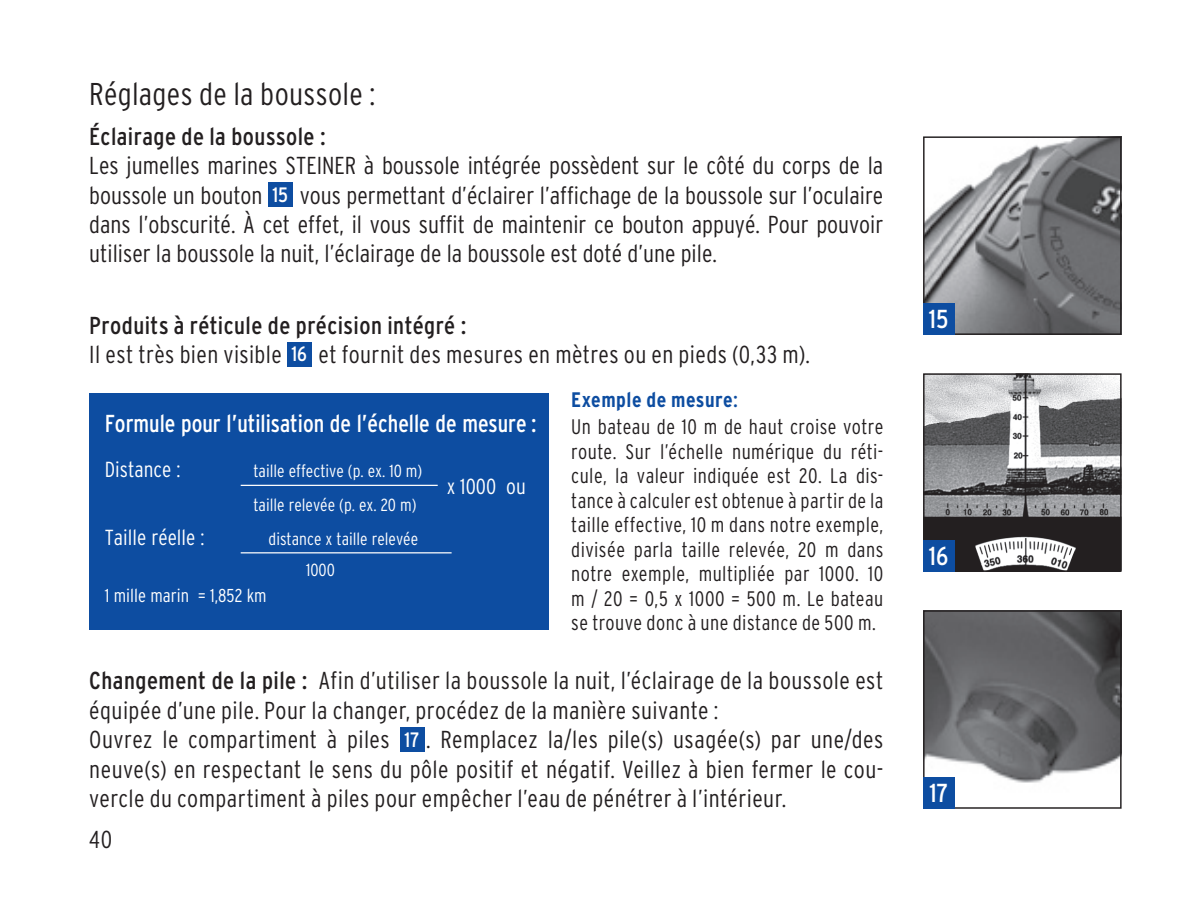
<style>
.page{position:relative;width:1201px;height:903px;background:#fff}
.page>*{position:absolute;margin:0;border:0;box-sizing:border-box;transform-origin:0 0}
.t1{font:300 condensed 31.5px "Interstate";letter-spacing:.01em;color:#231f20}
.t2{font:condensed 25.9px "Interstate";color:#fff}
.t3{font:300 condensed 24.5px/29.4px "Interstate";letter-spacing:.015em;color:#231f20}
.t4{font:condensed 24.5px "Interstate";color:#fff;scale:.96 1}
.t5{font:condensed 24.5px "Interstate";letter-spacing:.02em;color:#231f20}
.t6{font:300 condensed 21.7px "Interstate";color:#fff}
.t7{font:300 condensed 21px/24.5px "Interstate";letter-spacing:.025em;color:#231f20}
.t8{font:300 condensed 18.55px "Interstate";color:#fff}
.t9{font:300 condensed 17.5px/34.3px "Interstate";color:#fff}
.s1{font-weight:400;font-size:20.65px;color:#fff}
.s2{font-weight:400}
.s3{font-weight:700;color:#0d4da1}
.s4{font-weight:400;color:#0d4da1}
</style>
<div class="page">
<img style="left:925px;top:138px;width:194px;height:195px">
<div style="left:923px;top:136px;width:198px;height:199px;border:1px solid #231f20"></div>
<img style="left:925px;top:375px;width:194px;height:195px">
<div style="left:923px;top:373px;width:198px;height:199px;border:1px solid #231f20"></div>
<img style="left:925px;top:612px;width:194px;height:195px">
<div style="left:923px;top:610px;width:198px;height:199px;border:1px solid #231f20"></div>
<div style="left:268px;top:182px;width:25px;height:25px;background:#0d4da1"></div>
<div style="left:287px;top:342px;width:25px;height:25px;background:#0d4da1"></div>
<div style="left:399px;top:727px;width:25px;height:25px;background:#0d4da1"></div>
<div style="left:923px;top:304px;width:31px;height:31px;background:#0d4da1"></div>
<div style="left:923px;top:541px;width:31px;height:31px;background:#0d4da1"></div>
<div style="left:923px;top:777px;width:31px;height:32px;background:#0d4da1"></div>
<div style="left:89px;top:393px;width:460px;height:236px;background:#0d4da1"></div>
<hr style="left:241px;top:485px;width:197px;height:1px;background:#fff">
<hr style="left:241px;top:552px;width:210px;height:1px;background:#fff">
<p class="t1" style="left:89px;top:76px;width:287px">Réglages de la boussole :</p>
<p class="t5" style="left:89px;top:122px;width:238px">Éclairage de la boussole :</p>
<p class="t3" style="left:89px;top:151px;width:795px;text-align:justify">Les jumelles marines STEINER à boussole intégrée possèdent sur le côté du corps de la boussole un bouton <span class="s1">15</span> vous permettant d’éclairer l’affichage de la boussole sur l’oculaire dans l’obscurité. À cet effet, il vous suffit de maintenir ce bouton appuyé. Pour pouvoir utiliser la boussole la nuit, l’éclairage de la boussole est doté d’une pile.</p>
<p class="t3" style="left:89px;top:310px;width:722px"><span class="s2">Produits à réticule de précision intégré :<br></span>Il est très bien visible <span class="s1">16</span> et fournit des mesures en mètres ou en pieds (0,33 m).</p>
<p class="t4" style="left:105px;top:409px;width:451px">Formule pour l’utilisation de l’échelle de mesure :</p>
<p class="t6" style="left:105px;top:457px;width:77px">Distance :</p>
<p class="t9" style="left:253px;top:453px;width:170px">taille effective (p. ex. 10 m) taille relevée (p. ex. 20 m)</p>
<p class="t6" style="left:447px;top:474px;width:81px">x 1000 ou</p>
<p class="t6" style="left:105px;top:525px;width:101px">Taille réelle :</p>
<p class="t9" style="left:306px;top:523px;width:114px;line-height:30.8px;text-indent:-37px">distance x taille relevée<br>1000</p>
<p class="t8" style="left:105px;top:585px;width:163px">1 mille marin = 1,852 km</p>
<p class="t7" style="left:571px;top:386px;width:314px;line-height:26.9px"><span class="s3">Exemple.de.mesure</span><span class="s4">:<br></span>Un bateau de 10 m de haut croise votre</p>
<p class="t7" style="left:571px;top:439px;width:314px;text-align:justify">route. Sur l’échelle numérique du réti&shy;cule, la valeur indiquée est 20. La dis&shy;tance à calculer est obtenue à partir de la taille effective, 10 m dans notre exemple, divisée parla taille relevée, 20 m dans notre exemple, multipliée par 1000. 10 m / 20 = 0,5 x 1000 = 500 m. Le bateau se trouve donc à une distance de 500 m.</p>
<p class="t3" style="left:89px;top:666px;width:795px"><span class="s2">Changement de la pile :</span> Afin d’utiliser la boussole la nuit, l’éclairage de la boussole est équipée d’une pile. Pour la changer, procédez de la manière suivante :<br>Ouvrez le compartiment à piles <span class="s1">17</span> . Remplacez la/les pile(s) usagée(s) par une/des neuve(s) en respectant le sens du pôle positif et négatif. Veillez à bien fermer le cou&shy;vercle du compartiment à piles pour empêcher l’eau de pénétrer à l’intérieur.</p>
<p class="t3" style="left:89px;top:824px;width:25px">40</p>
<p class="t2" style="left:928px;top:305px;width:21px">15</p>
<p class="t2" style="left:929px;top:542px;width:21px">16</p>
<p class="t2" style="left:929px;top:779px;width:20px">17</p>
</div>
